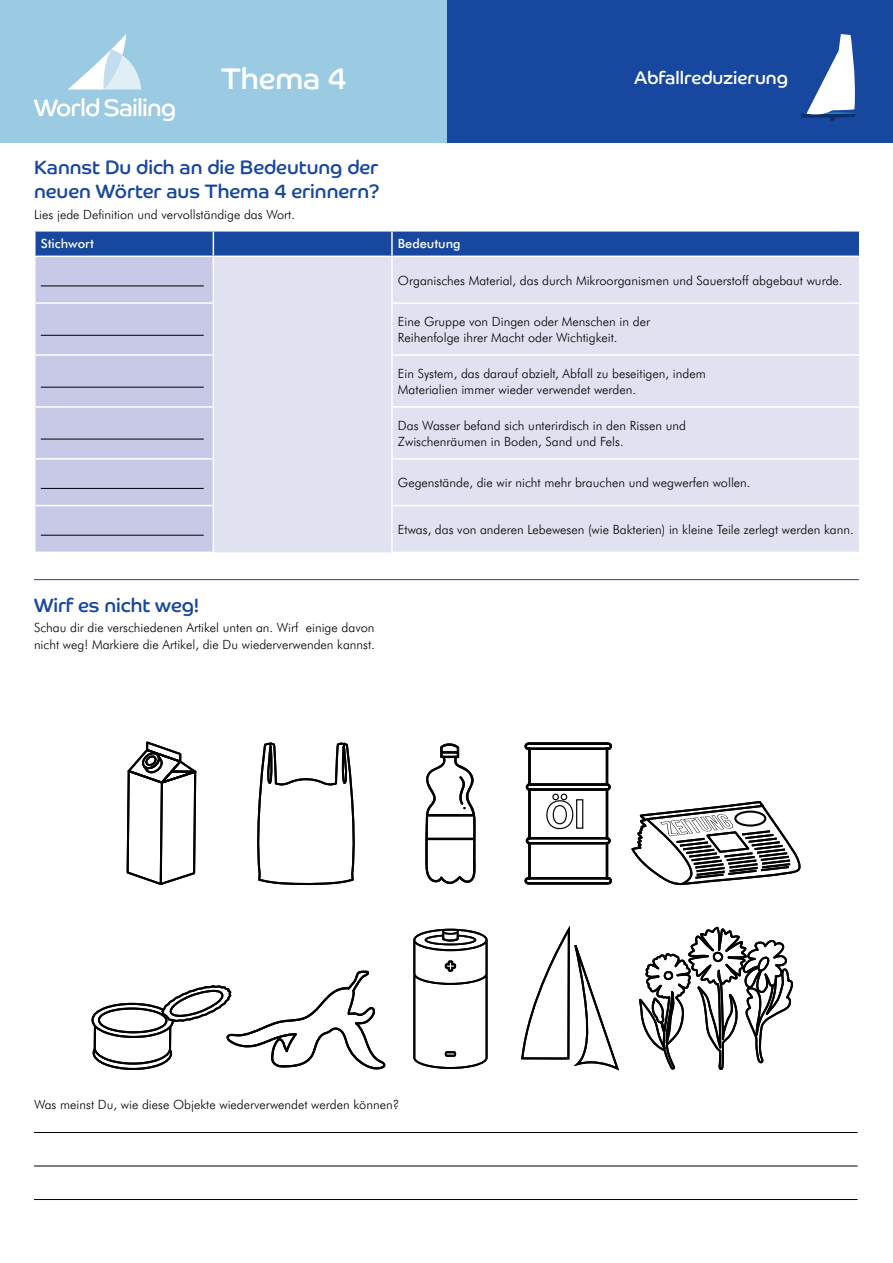
<style>
.page{position:relative;width:893px;height:1263px;background:#fff}
.page>*{position:absolute;margin:0;border:0;box-sizing:border-box;transform-origin:0 0}
.t1{font:30px "Co Headline";color:#fff}
.t2{font:19.5px/24px "Co Headline";color:#17479e}
.t3{font:18px "Co Headline";color:#fff}
.t4{font:300 12.75px/16.5px "Futura BT";color:#000}
.t5{font:500 12.75px "Futura BT";color:#fff}
</style>
<div class="page">
<div style="left:0;top:0;width:893px;height:143px;background:#17479e"></div>
<svg style="left:801px;top:34px;width:54px;height:87px"></svg>
<div style="left:36px;top:257px;width:177px;height:295px;background:#c7c9e6"></div>
<div style="left:214px;top:257px;width:645px;height:295px;background:#e0e1f1"></div>
<svg style="left:35px;top:231px;width:825px;height:25px;background:#204ea2"></svg>
<hr style="left:36px;top:302px;width:177px;height:2px;background:#fff">
<hr style="left:36px;top:354px;width:177px;height:2px;background:#fff">
<hr style="left:36px;top:406px;width:177px;height:2px;background:#fff">
<hr style="left:36px;top:458px;width:177px;height:2px;background:#fff">
<hr style="left:36px;top:505px;width:177px;height:1px;background:#fff">
<hr style="left:391px;top:257px;width:2px;height:45px;background:#fff">
<hr style="left:391px;top:302px;width:469px;height:2px;background:#fff">
<hr style="left:391px;top:304px;width:2px;height:50px;background:#fff">
<hr style="left:391px;top:354px;width:469px;height:2px;background:#fff">
<hr style="left:391px;top:356px;width:2px;height:50px;background:#fff">
<hr style="left:391px;top:406px;width:469px;height:2px;background:#fff">
<hr style="left:391px;top:408px;width:2px;height:50px;background:#fff">
<hr style="left:391px;top:458px;width:469px;height:2px;background:#fff">
<hr style="left:391px;top:460px;width:2px;height:45px;background:#fff">
<hr style="left:391px;top:505px;width:469px;height:1px;background:#fff">
<hr style="left:391px;top:506px;width:2px;height:46px;background:#fff">
<hr style="left:41px;top:286px;width:163px;height:1px;background:#000">
<hr style="left:41px;top:335px;width:163px;height:1px;background:#000">
<hr style="left:41px;top:387px;width:163px;height:1px;background:#000">
<hr style="left:41px;top:439px;width:163px;height:1px;background:#000">
<hr style="left:41px;top:488px;width:163px;height:1px;background:#000">
<hr style="left:41px;top:535px;width:163px;height:1px;background:#000">
<hr style="left:34px;top:579px;width:825px;height:1px;background:#17479e">
<hr style="left:34px;top:1132px;width:824px;height:1px;background:#000">
<hr style="left:34px;top:1166px;width:824px;height:1px;background:#000">
<hr style="left:34px;top:1199px;width:824px;height:1px;background:#000">
<div style="left:0;top:0;width:446px;height:143px;background:#9bcae3"></div>
<svg style="left:68px;top:34px;width:73px;height:56px"></svg>
<svg style="left:34px;top:98px;width:141px;height:23px"></svg>
<svg style="left:257px;top:742px;width:98px;height:144px"></svg>
<svg style="left:413px;top:929px;width:75px;height:140px"></svg>
<svg style="left:425px;top:743px;width:51px;height:141px"></svg>
<svg style="left:126px;top:741px;width:71px;height:144px"></svg>
<svg style="left:91px;top:970px;width:294px;height:100px"></svg>
<svg style="left:521px;top:925px;width:99px;height:146px"></svg>
<svg style="left:524px;top:742px;width:88px;height:142px"></svg>
<div style="left:576px;top:799px;width:7px;height:30px;border:1px solid #000"></div>
<svg style="left:631px;top:801px;width:170px;height:269px"></svg>
<div style="left:734px;top:810px;width:32px;height:16px;border:2px solid #010101;border-radius:50%"></div>
<h1 class="t1" style="left:221px;top:60px;width:127px">Thema 4</h1>
<h3 class="t3" style="left:634px;top:67px;width:155px">Abfallreduzierung</h3>
<h2 class="t2" style="left:34px;top:155px;width:347px">Kannst Du dich an die Bedeutung der neuen Wörter aus Thema 4 erinnern?</h2>
<p class="t4" style="left:34px;top:206px;width:263px">Lies jede Definition und vervollständige das Wort.</p>
<p class="t5" style="left:41px;top:236px;width:55px">Stichwort</p>
<p class="t5" style="left:398px;top:236px;width:64px">Bedeutung</p>
<p class="t4" style="left:398px;top:272px;width:446px">Organisches Material, das durch Mikroorganismen und Sauerstoff abgebaut wurde.</p>
<p class="t4" style="left:398px;top:313px;width:254px">Eine Gruppe von Dingen oder Menschen in der<br>Reihenfolge ihrer Macht oder Wichtigkeit.</p>
<p class="t4" style="left:398px;top:365px;width:309px">Ein System, das darauf abzielt, Abfall zu beseitigen, indem<br>Materialien immer wieder verwendet werden.</p>
<p class="t4" style="left:398px;top:417px;width:290px">Das Wasser befand sich unterirdisch in den Rissen und<br>Zwischenräumen in Boden, Sand und Fels.</p>
<p class="t4" style="left:398px;top:474px;width:354px">Gegenstände, die wir nicht mehr brauchen und wegwerfen wollen.</p>
<p class="t4" style="left:398px;top:521px;width:457px">Etwas, das von anderen Lebewesen (wie Bakterien) in kleine Teile zerlegt werden kann.</p>
<h2 class="t2" style="left:34px;top:593px;width:166px">Wirf es nicht weg!</h2>
<p class="t4" style="left:34px;top:619px;width:342px">Schau dir die verschiedenen Artikel unten an. Wirf einige davon nicht weg! Markiere die Artikel, die Du wiederverwenden kannst.</p>
<p class="t4" style="left:34px;top:1096px;width:367px">Was meinst Du, wie diese Objekte wiederverwendet werden können?</p>
</div>
